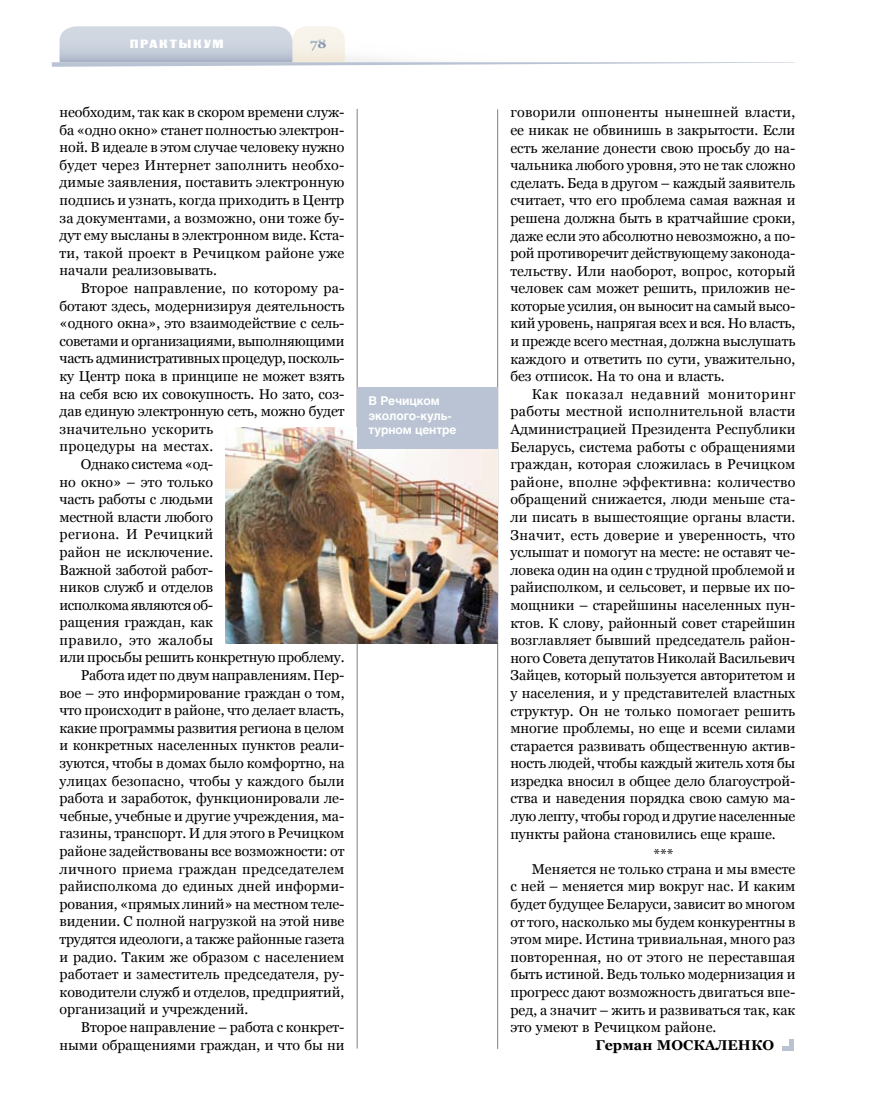
<style>
.page{position:relative;width:872px;height:1106px;background:#fff}
.page>*{position:absolute;margin:0;border:0;box-sizing:border-box;transform-origin:0 0}
.t1{font:14.25px/17.5px "Georgia";color:#000;text-align:justify}
.t2{font:14.25px "Georgia";letter-spacing:-.025em;color:#000}
.t3{font:14.25px "Georgia";letter-spacing:.02em;color:#000}
.t4{font:14.25px "Georgia";letter-spacing:-.02em;color:#000}
.t5{font:14.25px "Georgia";letter-spacing:.025em;color:#000}
.t6{font:14.25px "Georgia";letter-spacing:.03em;color:#000}
.t7{font:700 14.25px "Georgia";letter-spacing:.005em;color:#000}
.t8{font:700 13.5px "Georgia";color:#8095af}
.t9{font:700 12px/14.4px "Helios";letter-spacing:-.01em;color:#fff}
.t10{font:12px "Black Grotesk C";letter-spacing:.15em;color:#fff}
</style>
<div class="page">
<hr style="left:357px;top:109px;width:1px;height:939px;background:#818084">
<hr style="left:497px;top:109px;width:1px;height:939px;background:#818084">
<svg style="left:52px;top:26px;width:743px;height:41px"></svg>
<img style="left:226px;top:427px;width:271px;height:216px">
<div style="left:789px;top:1038px;width:5px;height:12px;background:#b9c3d3"></div>
<hr style="left:782px;top:1046px;width:12px;height:4px;background:#b9c3d3">
<div style="left:357px;top:387px;width:140px;height:62px;background:#b9c3d3"></div>
<p class="t10" style="left:130px;top:36px;width:96px">пРакТЫКУМ</p>
<p class="t8" style="left:310px;top:35px;width:18px">78</p>
<p class="t1" style="left:60px;top:103px;width:286px">необходим, так как в скором времени служ&shy;ба «одно окно» станет полностью электрон&shy;ной. В идеале в этом случае человеку нужно будет через Интернет заполнить необхо&shy;димые заявления, поставить электронную подпись и узнать, когда приходить в Центр за документами, а возможно, они тоже бу&shy;дут ему высланы в электронном виде. Кста&shy;ти, такой проект в Речицком районе уже начали реализовывать.</p>
<p class="t1" style="left:81px;top:279px;width:265px">Второе направление, по которому ра-</p>
<p class="t1" style="left:60px;top:297px;width:286px">ботают здесь, модернизируя деятельность</p>
<p class="t1" style="left:60px;top:314px;width:286px">«одного окна», это взаимодействие с сель-</p>
<p class="t2" style="left:60px;top:333px;width:286px">советами и организациями, выполняющими</p>
<p class="t2" style="left:60px;top:350px;width:286px">часть административных процедур, посколь-</p>
<p class="t1" style="left:60px;top:367px;width:286px">ку Центр пока в принципе не может взять</p>
<p class="t1" style="left:60px;top:385px;width:286px">на себя всю их совокупность. Но зато, соз-</p>
<p class="t1" style="left:60px;top:402px;width:286px">дав единую электронную сеть, можно будет</p>
<p class="t1" style="left:60px;top:420px;width:155px">значительно ускорить</p>
<p class="t1" style="left:60px;top:437px;width:155px">процедуры на местах.</p>
<p class="t4" style="left:81px;top:456px;width:134px">Однако система «од-</p>
<p class="t1" style="left:60px;top:473px;width:155px">но окно» – это только</p>
<p class="t1" style="left:60px;top:490px;width:155px">часть работы с людьми</p>
<p class="t1" style="left:60px;top:508px;width:155px">местной власти любого</p>
<p class="t5" style="left:60px;top:526px;width:155px">региона. И Речицкий</p>
<p class="t1" style="left:60px;top:543px;width:155px">район не исключение.</p>
<p class="t1" style="left:60px;top:561px;width:155px">Важной заботой работ-</p>
<p class="t1" style="left:60px;top:578px;width:155px">ников служб и отделов</p>
<p class="t2" style="left:60px;top:596px;width:155px">исполкома являются об-</p>
<p class="t1" style="left:60px;top:613px;width:155px">ращения граждан, как</p>
<p class="t6" style="left:60px;top:632px;width:155px">правило, это жалобы</p>
<p class="t1" style="left:60px;top:648px;width:286px">или просьбы решить конкретную проблему.</p>
<p class="t1" style="left:81px;top:666px;width:265px">Работа идет по двум направлениям. Пер-</p>
<p class="t1" style="left:60px;top:684px;width:286px">вое – это информирование граждан о том,</p>
<p class="t1" style="left:60px;top:701px;width:286px">что происходит в районе, что делает власть,</p>
<p class="t1" style="left:60px;top:719px;width:286px">какие программы развития региона в целом</p>
<p class="t1" style="left:60px;top:736px;width:286px">и конкретных населенных пунктов реали-</p>
<p class="t1" style="left:60px;top:754px;width:286px">зуются, чтобы в домах было комфортно, на</p>
<p class="t1" style="left:60px;top:772px;width:286px">улицах безопасно, чтобы у каждого были</p>
<p class="t1" style="left:60px;top:789px;width:286px">работа и заработок, функционировали ле-</p>
<p class="t1" style="left:60px;top:807px;width:286px">чебные, учебные и другие учреждения, ма-</p>
<p class="t1" style="left:60px;top:824px;width:286px">газины, транспорт. И для этого в Речицком</p>
<p class="t1" style="left:60px;top:842px;width:286px">районе задействованы все возможности: от</p>
<p class="t3" style="left:60px;top:860px;width:286px">личного приема граждан председателем</p>
<p class="t1" style="left:60px;top:877px;width:286px">райисполкома до единых дней информи-</p>
<p class="t1" style="left:60px;top:895px;width:286px">рования, «прямых линий» на местном теле-</p>
<p class="t1" style="left:60px;top:912px;width:286px">видении. С полной нагрузкой на этой ниве</p>
<p class="t1" style="left:60px;top:930px;width:286px">трудятся идеологи, а также районные газета</p>
<p class="t1" style="left:60px;top:947px;width:286px">и радио. Таким же образом с населением</p>
<p class="t1" style="left:60px;top:965px;width:286px">работает и заместитель председателя, ру-</p>
<p class="t1" style="left:60px;top:983px;width:286px">ководители служб и отделов, предприятий,</p>
<p class="t1" style="left:60px;top:1000px;width:190px">организаций и учреждений.</p>
<p class="t1" style="left:81px;top:1018px;width:265px">Второе направление – работа с конкрет-</p>
<p class="t1" style="left:60px;top:1035px;width:286px">ными обращениями граждан, и что бы ни</p>
<p class="t9" style="left:368px;top:394px;width:89px">В Речицком эколого-куль&shy;турном центре</p>
<p class="t1" style="left:510px;top:104px;width:286px">говорили оппоненты нынешней власти, ее никак не обвинишь в закрытости. Если есть желание донести свою просьбу до на&shy;чальника любого уровня, это не так сложно сделать. Беда в другом – каждый заявитель считает, что его проблема самая важная и решена должна быть в кратчайшие сроки, даже если это абсолютно невозможно, а по&shy;рой противоречит действующему законода&shy;тельству. Или наоборот, вопрос, который человек сам может решить, приложив не&shy;которые усилия, он выносит на самый высо&shy;кий уровень, напрягая всех и вся. Но власть, и прежде всего местная, должна выслушать каждого и ответить по сути, уважительно, без отписок. На то она и власть.</p>
<p class="t1" style="left:510px;top:385px;width:286px;text-indent:21px">Как показал недавний мониторинг работы местной исполнительной власти Администрацией Президента Республики Беларусь, система работы с обращениями граждан, которая сложилась в Речицком районе, вполне эффективна: количество обращений снижается, люди меньше ста&shy;ли писать в вышестоящие органы власти.<br>Значит, есть доверие и уверенность, что услышат и помогут на месте: не оставят че&shy;ловека один на один с трудной проблемой и райисполком, и сельсовет, и первые их по&shy;мощники – старейшины населенных пун&shy;ктов. К слову, районный совет старейшин возглавляет бывший председатель район&shy;ного Совета депутатов Николай Васильевич Зайцев, который пользуется авторитетом и у населения, и у представителей властных структур. Он не только помогает решить многие проблемы, но еще и всеми силами старается развивать общественную актив&shy;ность людей, чтобы каждый житель хотя бы изредка вносил в общее дело благоустрой&shy;ства и наведения порядка свою самую ма&shy;лую лепту, чтобы город и другие населенные пункты района становились еще краше.</p>
<p class="t1" style="left:532px;top:847px;width:265px;line-height:14.5px;text-align:center">***<br>Меняется не только страна и мы вместе</p>
<p class="t1" style="left:510px;top:877px;width:286px">с ней – меняется мир вокруг нас. И каким будет будущее Беларуси, зависит во многом от того, насколько мы будем конкурентны в этом мире. Истина тривиальная, много раз повторенная, но от этого не переставшая быть истиной. Ведь только модернизация и прогресс дают возможность двигаться впе&shy;ред, а значит – жить и развиваться так, как это умеют в Речицком районе.</p>
<p class="t7" style="left:595px;top:1036px;width:180px">Герман МОСКАЛЕНКО</p>
</div>
